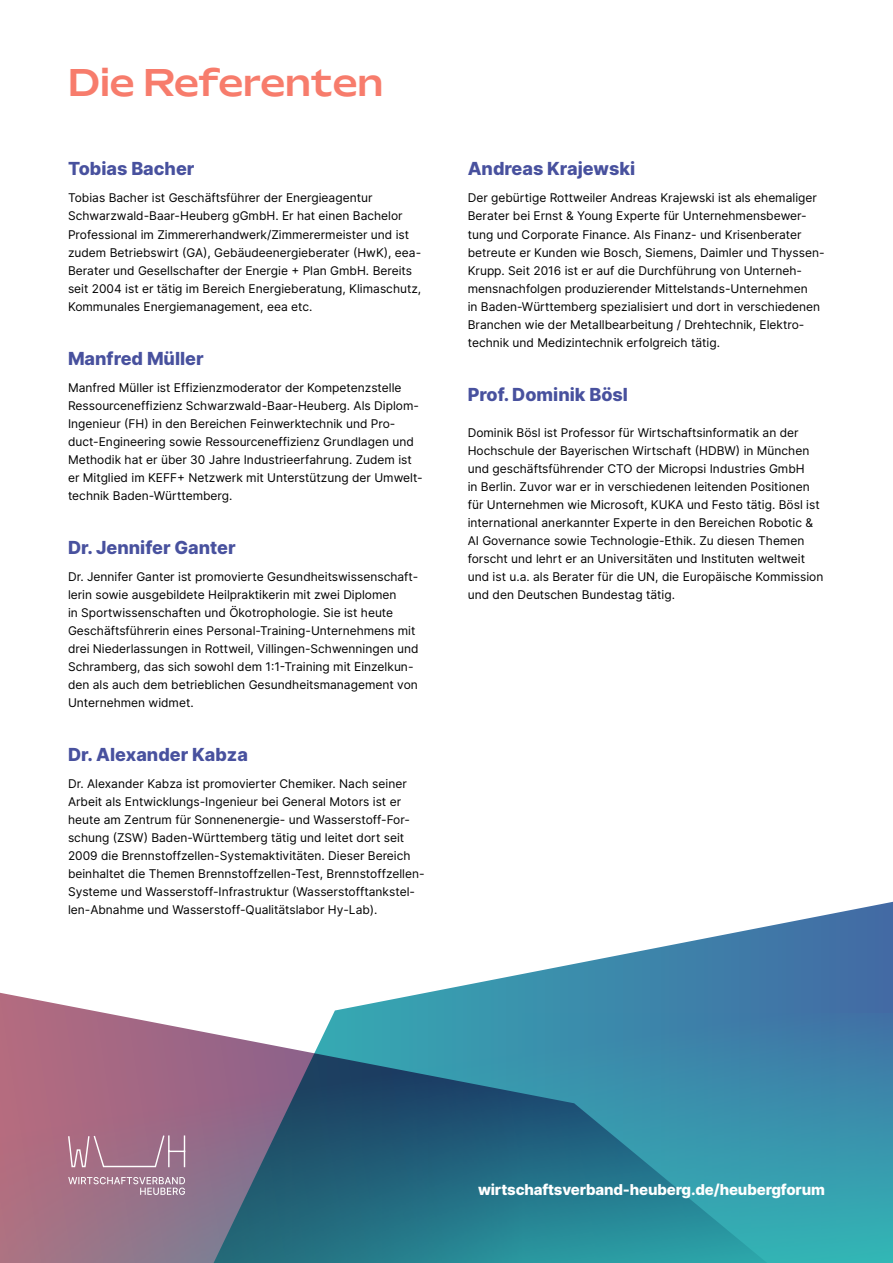
<style>
.page{position:relative;width:893px;height:1263px;background:#fff}
.page>*{position:absolute;margin:0;border:0;box-sizing:border-box;transform-origin:0 0}
.t1{font:36px "Mattone 150";color:#f77c6c}
.t2{font:800 18px "Inter";color:#48519e}
.t3{font:800 15px "Inter";letter-spacing:-.01em;color:#fff}
.t4{font:12px/18px "Inter";color:#000}
</style>
<div class="page">
<svg style="left:0;top:992px;width:105px;height:21px"></svg>
<svg style="left:333px;top:901px;width:560px;height:112px"></svg>
<svg style="left:0;top:1013px;width:893px;height:250px;background:#507d95"></svg>
<hr style="left:184px;top:1136px;width:1px;height:30px;background:#fff">
<svg style="left:67px;top:1134px;width:117px;height:34px;background:#a87a90"></svg>
<svg style="left:68px;top:1177px;width:117px;height:18px;background:#af8d9f"></svg>
<h1 class="t1" style="left:68px;top:59px;width:317px">Die Referenten</h1>
<h2 class="t2" style="left:68px;top:155px;width:128px">Tobias Bacher</h2>
<p class="t4" style="left:68px;top:189px;width:355px">Tobias Bacher ist Geschäftsführer der Energieagentur Schwarzwald-Baar-Heuberg gGmbH. Er hat einen Bachelor Professional im Zimmererhandwerk/Zimmerermeister und ist zudem Betriebswirt (GA), Gebäudeenergieberater (HwK), eea-Berater und Gesellschafter der Energie + Plan GmbH. Bereits seit 2004 ist er tätig im Bereich Energieberatung, Klimaschutz, Kommunales Energiemanagement, eea etc.</p>
<h2 class="t2" style="left:68px;top:344px;width:137px">Manfred Müller</h2>
<p class="t4" style="left:68px;top:378px;width:356px">Manfred Müller ist Effizienzmoderator der Kompetenzstelle Ressourceneffizienz Schwarzwald-Baar-Heuberg. Als Diplom-Ingenieur (FH) in den Bereichen Feinwerktechnik und Pro&shy;duct-Engineering sowie Ressourceneffizienz Grundlagen und Methodik hat er über 30 Jahre Industrieerfahrung. Zudem ist er Mitglied im KEFF+ Netzwerk mit Unterstützung der Umwelt&shy;technik Baden-Württemberg.</p>
<h2 class="t2" style="left:68px;top:533px;width:169px">Dr. Jennifer Ganter</h2>
<p class="t4" style="left:68px;top:567px;width:352px">Dr. Jennifer Ganter ist promovierte Gesundheitswissenschaft&shy;lerin sowie ausgebildete Heilpraktikerin mit zwei Diplomen<br>in Sportwissenschaften und Ökotrophologie. Sie ist heute Geschäftsführerin eines Personal-Training-Unternehmens mit drei Niederlassungen in Rottweil, Villingen-Schwenningen und Schramberg, das sich sowohl dem 1:1-Training mit Einzelkun&shy;den als auch dem betrieblichen Gesundheitsmanagement von Unternehmen widmet.</p>
<h2 class="t2" style="left:68px;top:740px;width:181px">Dr. Alexander Kabza</h2>
<p class="t4" style="left:68px;top:774px;width:358px">Dr. Alexander Kabza ist promovierter Chemiker. Nach seiner Arbeit als Entwicklungs-Ingenieur bei General Motors ist er heute am Zentrum für Sonnenenergie- und Wasserstoff-For&shy;schung (ZSW) Baden-Württemberg tätig und leitet dort seit 2009 die Brennstoffzellen-Systemaktivitäten. Dieser Bereich beinhaltet die Themen Brennstoffzellen-Test, Brennstoffzellen-Systeme und Wasserstoff-Infrastruktur (Wasserstofftankstel&shy;len-Abnahme und Wasserstoff-Qualitätslabor Hy-Lab).</p>
<h2 class="t2" style="left:468px;top:155px;width:169px">Andreas Krajewski</h2>
<p class="t4" style="left:468px;top:189px;width:358px">Der gebürtige Rottweiler Andreas Krajewski ist als ehemaliger Berater bei Ernst &amp; Young Experte für Unternehmensbewer&shy;tung und Corporate Finance. Als Finanz- und Krisenberater betreute er Kunden wie Bosch, Siemens, Daimler und Thyssen-Krupp. Seit 2016 ist er auf die Durchführung von Unterneh&shy;mensnachfolgen produzierender Mittelstands-Unternehmen<br>in Baden-Württemberg spezialisiert und dort in verschiedenen Branchen wie der Metallbearbeitung / Drehtechnik, Elektro&shy;technik und Medizintechnik erfolgreich tätig.</p>
<h2 class="t2" style="left:468px;top:380px;width:162px">Prof. Dominik Bösl</h2>
<p class="t4" style="left:468px;top:423px;width:357px">Dominik Bösl ist Professor für Wirtschaftsinformatik an der Hochschule der Bayerischen Wirtschaft (HDBW) in München und geschäftsführender CTO der Micropsi Industries GmbH<br>in Berlin. Zuvor war er in verschiedenen leitenden Positionen für Unternehmen wie Microsoft, KUKA und Festo tätig. Bösl ist international anerkannter Experte in den Bereichen Robotic &amp; AI Governance sowie Technologie-Ethik. Zu diesen Themen forscht und lehrt er an Universitäten und Instituten weltweit und ist u.a. als Berater für die UN, die Europäische Kommission und den Deutschen Bundestag tätig.</p>
<p class="t3" style="left:478px;top:1178px;width:348px">wirtschaftsverband-heuberg.de/heubergforum</p>
</div>
